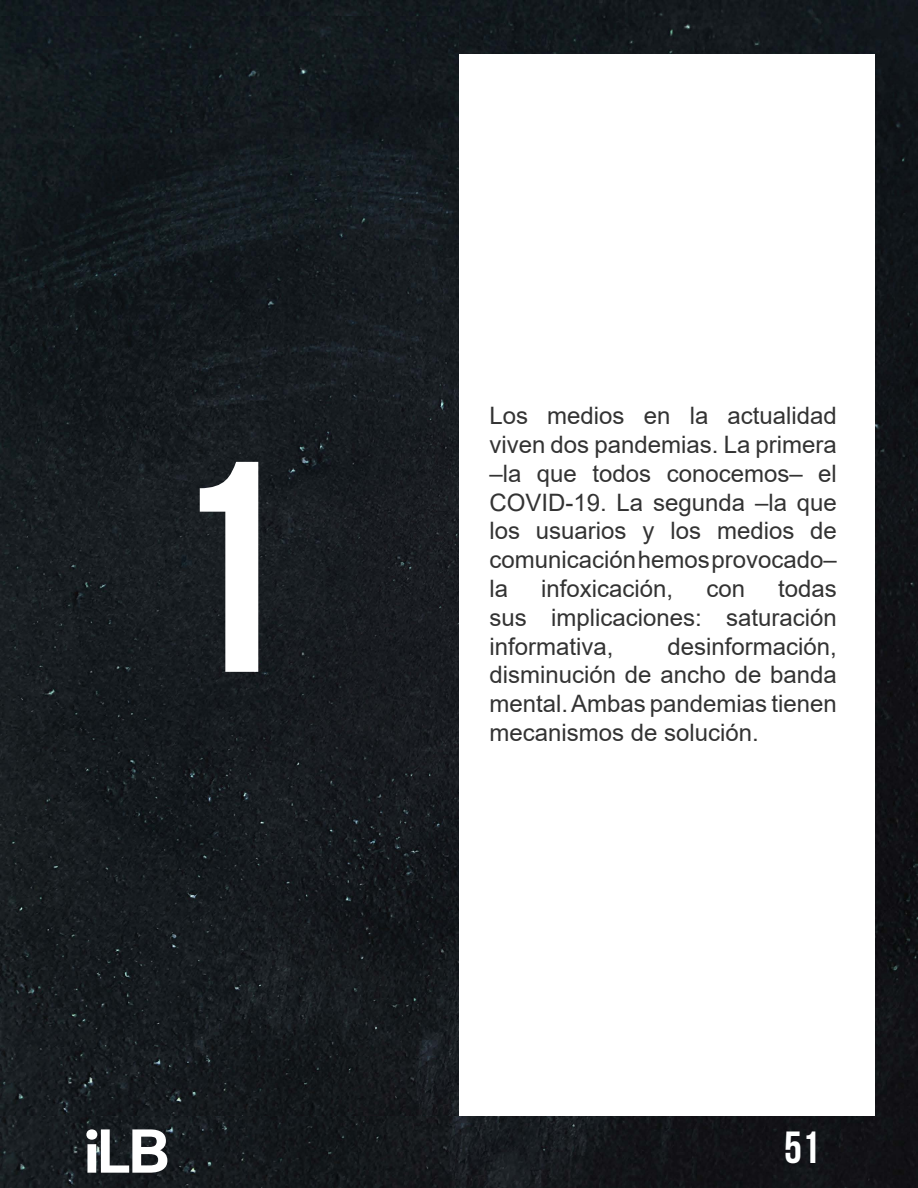
<style>
.page{position:relative;width:918px;height:1188px;background:#fff}
.page>*{position:absolute;margin:0;border:0;box-sizing:border-box;transform-origin:0 0}
.t1{font:700 300px "Bebas Neue";color:#fff}
.t2{font:700 45px "Bebas Neue";color:#fff}
.PÁRRAFO{font:24px/28.8px "Arial";color:#333;text-align:justify}
</style>
<div class="page">
<img style="left:0;top:0;width:918px;height:1188px">
<svg style="left:86px;top:1129px;width:81px;height:44px"></svg>
<div style="left:43px;top:54px;width:832px;height:1062px;background:#fff"></div>
<img style="left:0;top:16px;width:459px;height:1100px">
<p class="t1" style="left:167px;top:404px;width:120px">1</p>
<p class="PÁRRAFO" style="left:489px;top:401px;width:349px">Los medios en la actualidad viven dos pandemias. La primera –la que todos conocemos– el COVID-19. La segunda –la que los usuarios y los medios de comunicación hemos provocado– la</p>
<p class="PÁRRAFO" style="left:541px;top:574px;width:134px">infoxicación,</p>
<p class="PÁRRAFO" style="left:706px;top:574px;width:40px">con</p>
<p class="PÁRRAFO" style="left:489px;top:574px;width:349px;text-indent:289px">todas sus implicaciones: saturación informativa,</p>
<p class="PÁRRAFO" style="left:489px;top:632px;width:349px;text-indent:178px">desinformación, disminución de ancho de banda mental. Ambas pandemias tienen mecanismos de solución.</p>
<h2 class="t2" style="left:784px;top:1123px;width:37px">51</h2>
</div>
